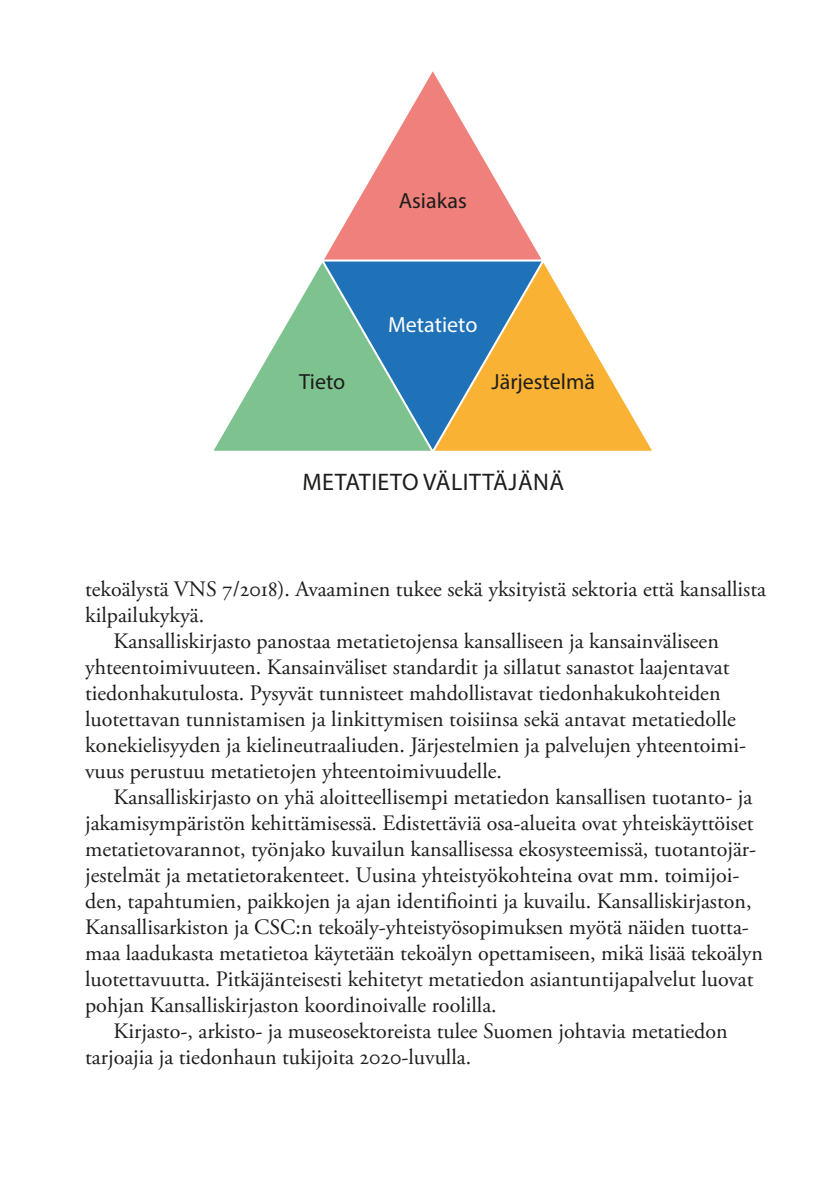
<style>
.page{position:relative;width:840px;height:1191px;background:#fff}
.page>*{position:absolute;margin:0;border:0;box-sizing:border-box;transform-origin:0 0}
.t1{font:24px "Myriad Pro";letter-spacing:.02em;color:#1d1d1b}
.leipäteksti{font:22px/26px "Adobe Garamond Pro";color:#1d1d1b}
.t2{font:22px "Myriad Pro";color:#1d1d1b}
.t3{font:22px "Myriad Pro";color:#fff}
</style>
<div class="page">
<svg style="left:325px;top:71px;width:216px;height:187px"></svg>
<svg style="left:436px;top:258px;width:216px;height:193px"></svg>
<svg style="left:213px;top:258px;width:223px;height:193px"></svg>
<p class="t2" style="left:398px;top:187px;width:69px">Asiakas</p>
<p class="t3" style="left:388px;top:310px;width:91px">Metatieto</p>
<p class="t2" style="left:299px;top:368px;width:48px">Tieto</p>
<p class="t2" style="left:491px;top:368px;width:105px">Järjestelmä</p>
<p class="t1" style="left:302px;top:467px;width:263px">METATIETO VÄLITTÄJÄNÄ</p>
<p class="leipäteksti" style="left:85px;top:576px;width:682px">tekoälystä VNS 7/2018). Avaaminen tukee sekä yksityistä sektoria että kansallista kilpailukykyä.</p>
<p class="leipäteksti" style="left:85px;top:628px;width:662px;text-indent:28px">Kansalliskirjasto panostaa metatietojensa kansalliseen ja kansainväliseen yhteentoimivuuteen. Kansainväliset standardit ja sillatut sanastot laajentavat tiedonhakutulosta. Pysyvät tunnisteet mahdollistavat tiedonhakukohteiden luotettavan tunnistamisen ja linkittymisen toisiinsa sekä antavat metatiedolle konekielisyyden ja kielineutraaliuden. Järjestelmien ja palvelujen yhteentoimi&shy;vuus perustuu metatietojen yhteentoimivuudelle.</p>
<p class="leipäteksti" style="left:85px;top:784px;width:679px;text-indent:28px">Kansalliskirjasto on yhä aloitteellisempi metatiedon kansallisen tuotanto- ja jakamisympäristön kehittämisessä. Edistettäviä osa-alueita ovat yhteiskäyttöiset metatietovarannot, työnjako kuvailun kansallisessa ekosysteemissä, tuotantojär&shy;jestelmät ja metatietorakenteet. Uusina yhteistyökohteina ovat mm. toimijoi&shy;den, tapahtumien, paikkojen ja ajan identifiointi ja kuvailu. Kansalliskirjaston, Kansallisarkiston ja CSC:n tekoäly-yhteistyösopimuksen myötä näiden tuotta&shy;maa laadukasta metatietoa käytetään tekoälyn opettamiseen, mikä lisää tekoälyn luotettavuutta. Pitkäjänteisesti kehitetyt metatiedon asiantuntijapalvelut luovat pohjan Kansalliskirjaston koordinoivalle roolilla.</p>
<p class="leipäteksti" style="left:85px;top:1018px;width:643px;text-indent:28px">Kirjasto-, arkisto- ja museosektoreista tulee Suomen johtavia metatiedon tarjoajia ja tiedonhaun tukijoita 2020-luvulla.</p>
</div>
